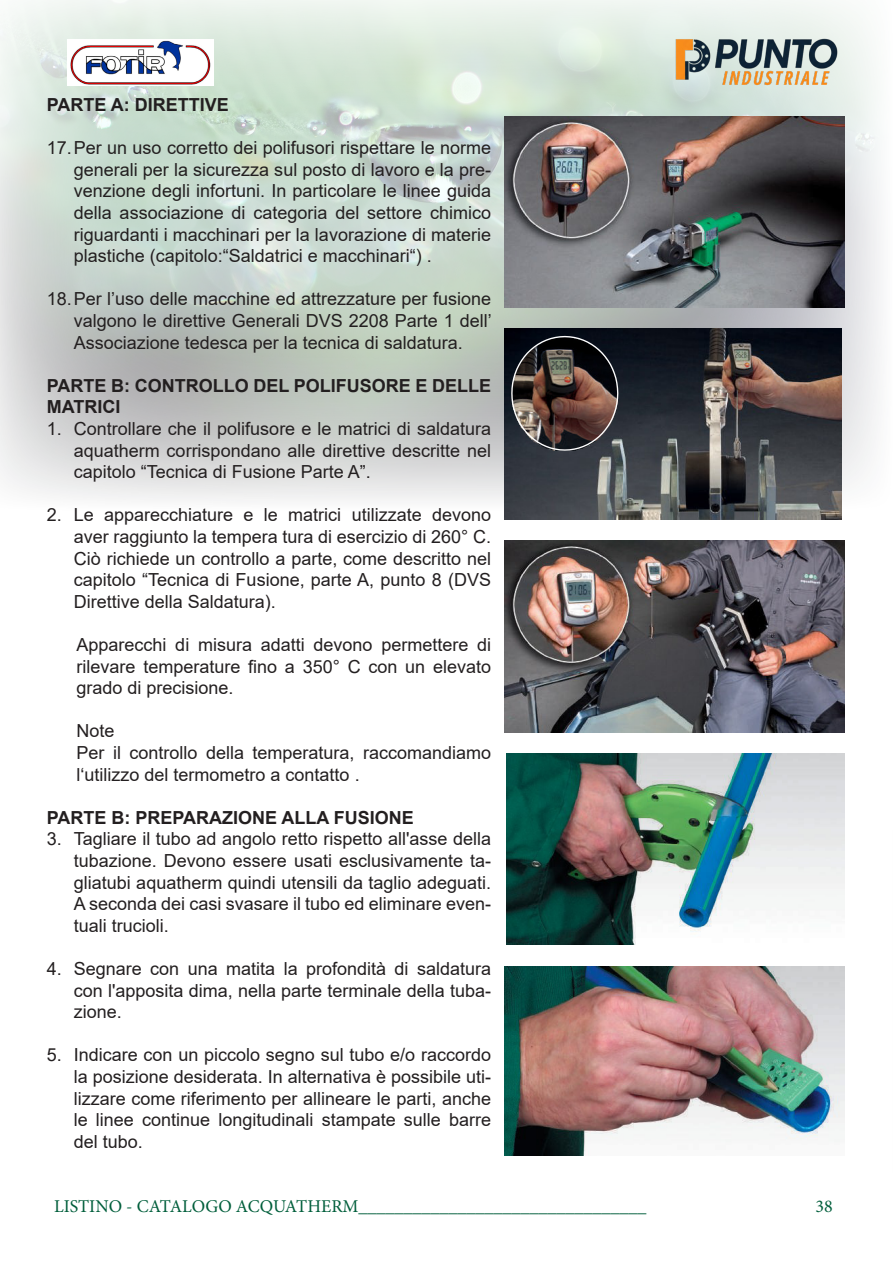
<style>
.page{position:relative;width:893px;height:1263px;background:#fff}
.page>*{position:absolute;margin:0;border:0;box-sizing:border-box;transform-origin:0 0}
.t1{font:18px/21.6px "Arial";color:#231f20;text-align:justify}
.t2{font:700 18px/21.6px "Arial";color:#231f20}
.t3{font:18px "Minion Pro";color:#005e3b}
</style>
<div class="page">
<svg style="left:0;top:0;width:881px;height:511px"></svg>
<img style="left:67px;top:39px;width:147px;height:47px">
<img style="left:674px;top:34px;width:166px;height:54px">
<img style="left:504px;top:541px;width:340px;height:191px">
<img style="left:504px;top:116px;width:340px;height:192px">
<img style="left:506px;top:753px;width:338px;height:191px">
<img style="left:504px;top:966px;width:340px;height:190px">
<img style="left:504px;top:328px;width:337px;height:191px">
<img style="left:511px;top:335px;width:108px;height:116px">
<p class="t2" style="left:47px;top:94px;width:184px">PARTE A: DIRETTIVE</p>
<p class="t1" style="left:74px;top:137px;width:419px;text-indent:-27px">17.Per un uso corretto dei polifusori rispettare le norme generali per la sicurezza sul posto di lavoro e la pre&shy;venzione degli infortuni. In particolare le linee guida della associazione di categoria del settore chimico riguardanti i macchinari per la lavorazione di materie plastiche (capitolo:“Saldatrici e macchinari“) .</p>
<p class="t1" style="left:74px;top:288px;width:419px;text-indent:-27px">18.Per l’uso delle macchine ed attrezzature per fusione valgono le direttive Generali DVS 2208 Parte 1 dell’ Associazione tedesca per la tecnica di saldatura.</p>
<p class="t2" style="left:47px;top:375px;width:446px">PARTE B: CONTROLLO DEL POLIFUSORE E DELLE<br>MATRICI</p>
<p class="t1" style="left:74px;top:418px;width:419px;text-indent:-27px">1. Controllare che il polifusore e le matrici di saldatura aquatherm corrispondano alle direttive descritte nel capitolo “Tecnica di Fusione Parte A”.</p>
<p class="t1" style="left:74px;top:504px;width:419px;text-indent:-27px">2. Le apparecchiature e le matrici utilizzate devono aver raggiunto la tempera tura di esercizio di 260° C.<br>Ciò richiede un controllo a parte, come descritto nel capitolo “Tecnica di Fusione, parte A, punto 8 (DVS Direttive della Saldatura).</p>
<p class="t1" style="left:77px;top:634px;width:416px">Apparecchi di misura adatti devono permettere di rilevare temperature fino a 350° C con un elevato grado di precisione.</p>
<p class="t1" style="left:77px;top:720px;width:40px">Note</p>
<p class="t1" style="left:77px;top:742px;width:416px">Per il controllo della temperatura, raccomandiamo l‘utilizzo del termometro a contatto .</p>
<p class="t2" style="left:47px;top:807px;width:369px">PARTE B: PREPARAZIONE ALLA FUSIONE</p>
<p class="t1" style="left:74px;top:828px;width:419px;text-indent:-27px">3. Tagliare il tubo ad angolo retto rispetto all'asse della tubazione. Devono essere usati esclusivamente ta&shy;gliatubi aquatherm quindi utensili da taglio adeguati.<br>A seconda dei casi svasare il tubo ed eliminare even&shy;tuali trucioli.</p>
<p class="t1" style="left:74px;top:958px;width:419px;text-indent:-27px">4. Segnare con una matita la profondità di saldatura con l'apposita dima, nella parte terminale della tuba&shy;zione.</p>
<p class="t1" style="left:74px;top:1044px;width:419px;text-indent:-27px">5. Indicare con un piccolo segno sul tubo e/o raccordo la posizione desiderata. In alternativa è possibile uti&shy;lizzare come riferimento per allineare le parti, anche le linee continue longitudinali stampate sulle barre del tubo.</p>
<p class="t3" style="left:54px;top:1194px;width:594px">LISTINO - CATALOGO ACQUATHERM________________________________</p>
<p class="t3" style="left:815px;top:1194px;width:19px">38</p>
</div>
